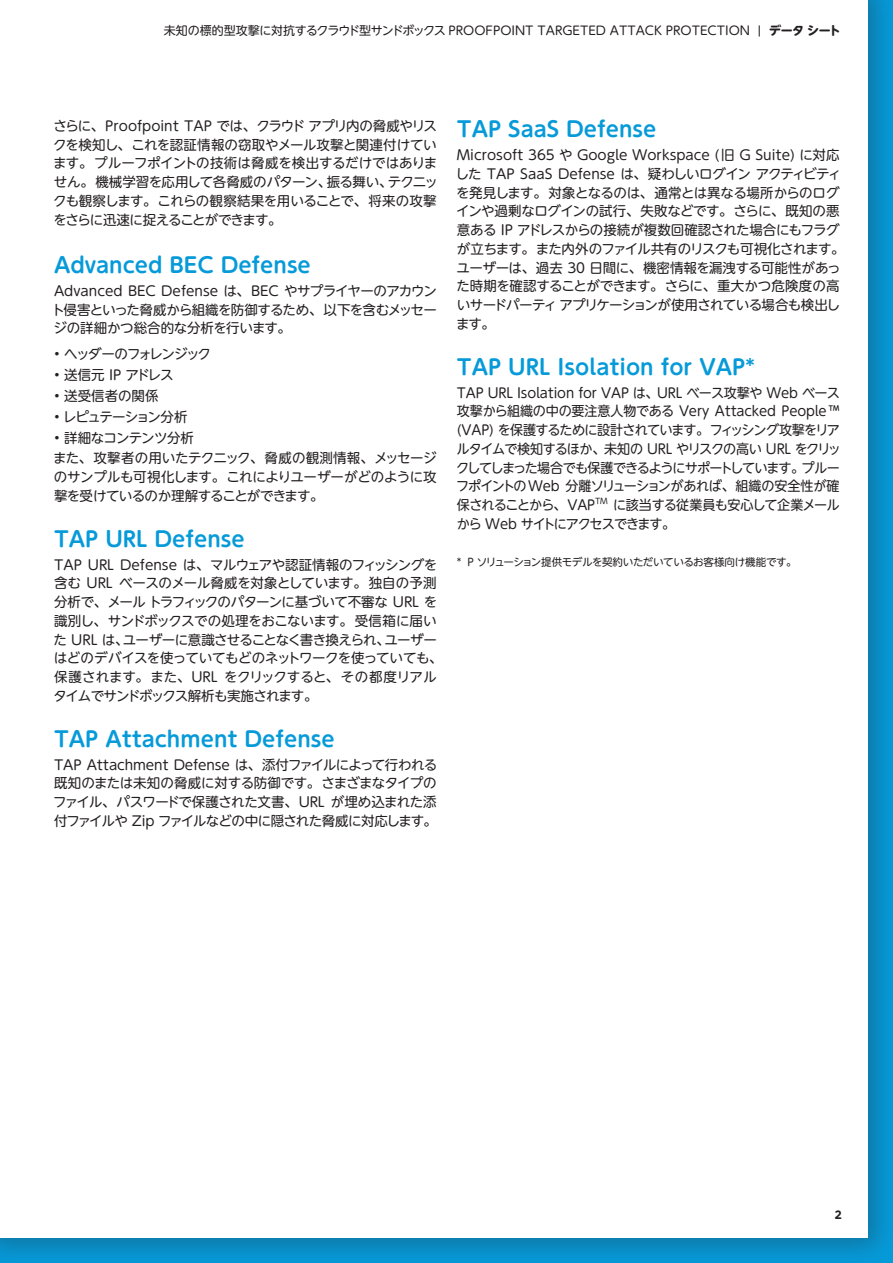
<style>
.page{position:relative;width:893px;height:1263px;background:#fff}
.page>*{position:absolute;margin:0;border:0;box-sizing:border-box;transform-origin:0 0}
.t1{font:700 21px "UD Shin M Go Pr 6 N De";color:#069ad9}
.t2{font:13.5px/18.8px "UD Shin M Go Pr 6 N";letter-spacing:-.035em;color:#231f20;text-align:justify}
.t3{font:13.5px/18.8px "UD Shin M Go Pr 6 N";letter-spacing:-.07em;color:#231f20}
.t4{font:13.5px "UD Shin M Go Pr 6 N";letter-spacing:-.1em;color:#231f20}
.t5{font:13.5px "UD Shin M Go Pr 6 N";letter-spacing:-.075em;color:#231f20}
.t6{font:13.5px "UD Shin M Go Pr 6 N";color:#231f20}
.t7{font:12px "UD Shin M Go Pr 6 N";color:#231f20}
.t8{font:10.5px "UD Shin M Go Pr 6 N";letter-spacing:-.035em;color:#231f20}
.t9{font:700 10.5px "UD Shin M Go Pr 6 N";color:#231f20}
.t10{font:7.8px "UD Shin M Go Pr 6 N";color:#231f20}
.s1{font-family:"UD Shin M Go Pr 6";font-weight:700}
</style>
<div class="page">
<div style="left:0;top:0;width:893px;height:1263px;background:#231f20;opacity:.3"></div>
<div style="left:0;top:0;width:868px;height:1237px;background:#fff"></div>
<p class="t7" style="left:164px;top:21px;width:678px">未知の標的型攻撃に対抗するクラウド型サンドボックス PROOFPOINT TARGETED ATTACK PROTECTION | <span class="s1">データ シート</span></p>
<p class="t2" style="left:53px;top:116px;width:386px">さらに、Proofpoint TAP では、クラウド アプリ内の脅威やリスクを検知し、これを認証情報の窃取やメール攻撃と関連付けています。プルーフポイントの技術は脅威を検出するだけではありません。機械学習を応用して各脅威のパターン、振る舞い、テクニックも観察します。これらの観察結果を用いることで、将来の攻撃をさらに迅速に捉えることができます。</p>
<h1 class="t1" style="left:54px;top:247px;width:258px">Advanced BEC Defense</h1>
<p class="t2" style="left:52px;top:281px;width:387px">Advanced BEC Defense は、BEC やサプライヤーのアカウント侵害といった脅威から組織を防御するため、以下を含むメッセージの詳細かつ総合的な分析を行います。</p>
<p class="t4" style="left:54px;top:342px;width:158px">• ヘッダーのフォレンジック</p>
<p class="t2" style="left:54px;top:364px;width:121px">• 送信元 IP アドレス</p>
<p class="t6" style="left:54px;top:384px;width:106px">• 送受信者の関係</p>
<p class="t5" style="left:54px;top:405px;width:135px">• レピュテーション分析</p>
<p class="t2" style="left:53px;top:426px;width:385px;line-height:20.9px">• 詳細なコンテンツ分析<br>また、攻撃者の用いたテクニック、脅威の観測情報、メッセージ</p>
<p class="t2" style="left:54px;top:467px;width:384px">のサンプルも可視化します。これによりユーザーがどのように攻撃を受けているのか理解することができます。</p>
<h1 class="t1" style="left:54px;top:521px;width:192px">TAP URL Defense</h1>
<p class="t2" style="left:53px;top:554px;width:391px;text-align:left">TAP URL Defense は、マルウェアや認証情報のフィッシングを含む URL ベースのメール脅威を対象としています。独自の予測分析で、メール トラフィックのパターンに基づいて不審な URL を識別し、サンドボックスでの処理をおこないます。受信箱に届いた URL は、ユーザーに意識させることなく書き換えられ、ユーザーはどのデバイスを使っていてもどのネットワークを使っていても、保護されます。また、URL をクリックすると、その都度リアルタイムでサンドボックス解析も実施されます。</p>
<h1 class="t1" style="left:54px;top:721px;width:282px">TAP Attachment Defense</h1>
<p class="t2" style="left:53px;top:754px;width:385px">TAP Attachment Defense は、添付ファイルによって行われる既知のまたは未知の脅威に対する防御です。さまざまなタイプのファイル、パスワードで保護された文書、URL が埋め込まれた添付ファイルや Zip ファイルなどの中に隠された脅威に対応します。</p>
<h1 class="t1" style="left:457px;top:111px;width:201px">TAP SaaS Defense</h1>
<p class="t2" style="left:456px;top:145px;width:391px;text-align:left">Microsoft 365 や Google Workspace (旧 G Suite) に対応した TAP SaaS Defense は、疑わしいログイン アクティビティを発見します。対象となるのは、通常とは異なる場所からのログインや過剰なログインの試行、失敗などです。さらに、既知の悪意ある IP アドレスからの接続が複数回確認された場合にもフラグが立ちます。また内外のファイル共有のリスクも可視化されます。ユーザーは、過去 30 日間に、機密情報を漏洩する可能性があった時期を確認することができます。さらに、重大かつ危険度の高いサードパーティ アプリケーションが使用されている場合も検出します。</p>
<h1 class="t1" style="left:457px;top:349px;width:299px">TAP URL Isolation for VAP*</h1>
<p class="t2" style="left:456px;top:382px;width:386px">TAP URL Isolation for VAP は、URL ベース攻撃や Web ベース攻撃から組織の中の要注意人物である Very Attacked People™ (VAP) を保護するために設計されています。フィッシング攻撃をリアルタイムで検知するほか、未知の URL やリスクの高い URL をクリックしてしまった場合でも保護できるようにサポートしています。プルーフポイントのWeb 分離ソリューションがあれば、組織の安全性が確保されることから、VAP</p>
<p class="t10" style="left:595px;top:494px;width:14px">TM</p>
<p class="t3" style="left:457px;top:495px;width:384px;text-indent:156px">に該当する従業員も安心して企業メールから Web サイトにアクセスできます。</p>
<p class="t8" style="left:457px;top:553px;width:341px">* P ソリューション提供モデルを契約いただいているお客様向け機能です。</p>
<p class="t9" style="left:835px;top:1206px;width:8px">2</p>
</div>
